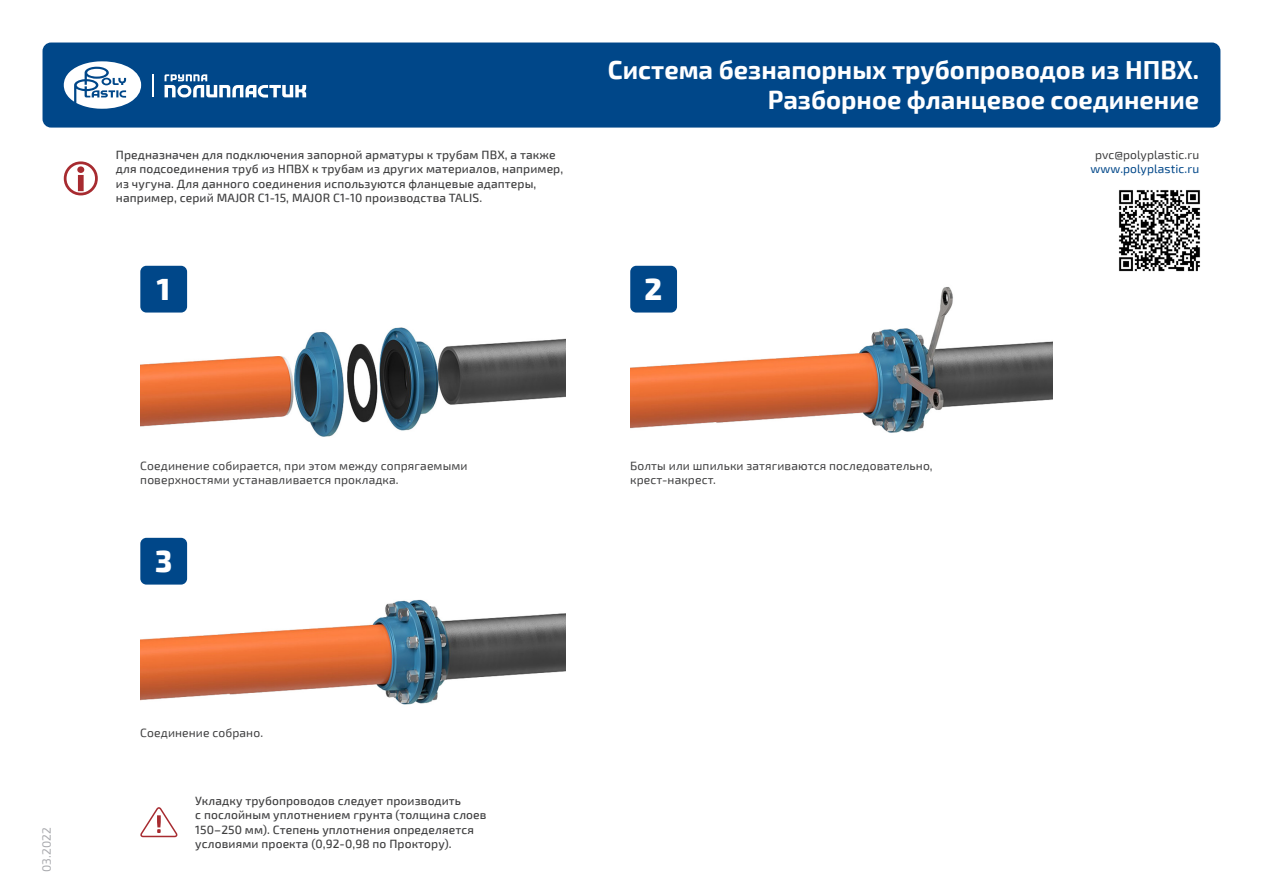
<style>
.page{position:relative;width:1263px;height:893px;background:#fff}
.page>*{position:absolute;margin:0;border:0;box-sizing:border-box;transform-origin:0 0}
.t1{font:800 30px "Exo 2";color:#fff}
.t2{font:700 25.5px "Exo 2";color:#fff}
.t3{font:500 12px/14.4px "Exo 2";letter-spacing:.01em;color:#3e3e3f}
.t4{font:12px/14.4px "Exo 2";letter-spacing:.01em;color:#3e3e3f}
.t5{font:12px "Exo 2";letter-spacing:.01em;color:#004789}
.t6{font:12px "Exo 2";letter-spacing:.01em;color:#a8a9ad}
</style>
<div class="page">
<div style="left:43px;top:43px;width:1177px;height:85px;background:#004789;border-radius:9px"></div>
<svg style="left:64px;top:61px;width:77px;height:48px"></svg>
<svg style="left:165px;top:74px;width:141px;height:24px"></svg>
<hr style="left:152px;top:74px;width:2px;height:23px;background:#fff">
<img style="left:1119px;top:190px;width:81px;height:82px">
<img style="left:140px;top:297px;width:426px;height:140px">
<img style="left:630px;top:287px;width:423px;height:146px">
<img style="left:140px;top:599px;width:426px;height:106px">
<div style="left:140px;top:266px;width:47px;height:47px;background:#004789;border-radius:6px"></div>
<div style="left:630px;top:266px;width:47px;height:47px;background:#004789;border-radius:6px"></div>
<div style="left:140px;top:538px;width:47px;height:47px;background:#004789;border-radius:6px"></div>
<svg style="left:64px;top:161px;width:34px;height:34px"></svg>
<svg style="left:140px;top:807px;width:38px;height:31px"></svg>
<p class="t6" style="left:40px;top:872px;width:46px;rotate:-90deg">03.2022</p>
<p class="t3" style="left:116px;top:148px;width:449px">Предназначен для подключения запорной арматуры к трубам ПВХ, а также для подсоединения труб из НПВХ к трубам из других материалов, например, из чугуна. Для данного соединения используются фланцевые адаптеры, например, серий MAJOR C1-15, MAJOR C1-10 производства TALIS.</p>
<p class="t2" style="left:608px;top:54px;width:593px">Система безнапорных трубопроводов из НПВХ.</p>
<p class="t2" style="left:768px;top:85px;width:433px">Разборное фланцевое соединение</p>
<p class="t4" style="left:1095px;top:148px;width:106px">pvc@polyplastic.ru</p>
<p class="t5" style="left:1090px;top:162px;width:110px">www.polyplastic.ru</p>
<p class="t1" style="left:157px;top:271px;width:15px">1</p>
<p class="t1" style="left:645px;top:271px;width:19px">2</p>
<p class="t4" style="left:140px;top:459px;width:329px">Соединение собирается, при этом между сопрягаемыми поверхностями устанавливается прокладка.</p>
<p class="t4" style="left:630px;top:459px;width:304px">Болты или шпильки затягиваются последовательно, крест-накрест.</p>
<p class="t1" style="left:155px;top:543px;width:19px">3</p>
<p class="t4" style="left:140px;top:726px;width:124px">Соединение собрано.</p>
<p class="t3" style="left:195px;top:794px;width:293px">Укладку трубопроводов следует производить<br>с послойным уплотнением грунта (толщина слоев 150–250 мм). Степень уплотнения определяется условиями проекта (0,92-0,98 по Проктору).</p>
</div>
